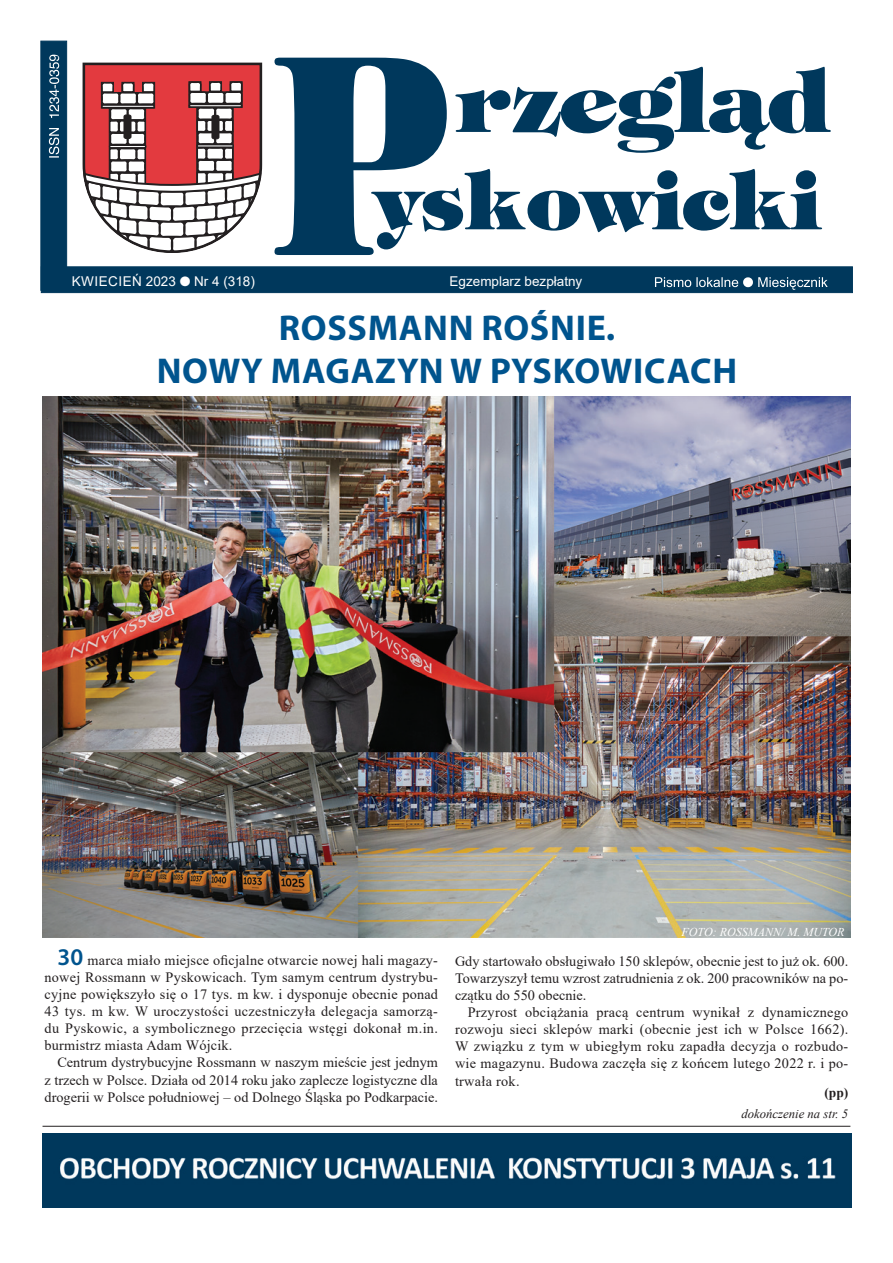
<style>
.page{position:relative;width:893px;height:1263px;background:#fff}
.page>*{position:absolute;margin:0;border:0;box-sizing:border-box;transform-origin:0 0}
.t1{font:700 36px/43.2px "Myriad Pro";letter-spacing:.02em;color:#00548e;text-align:center}
.t2{font:14.25px/17.1px "Times New Roman";letter-spacing:.01em;color:#231f20;text-align:justify}
.t3{font:13.5px "Arial";color:#fff}
.t4{font:700 13.5px "Times New Roman";color:#231f20}
.t5{font:italic 12.75px "Times New Roman";color:#231f20}
.t6{font:italic 12px "Times New Roman";color:#fff}
.s1{font-family:"Dixieland Normal"}
.s2{font-family:"Myriad Pro";font-weight:600;font-size:24px;color:#00548e}
</style>
<div class="page">
<svg style="left:275px;top:58px;width:556px;height:197px"></svg>
<div style="left:41px;top:41px;width:26px;height:249px;background:#00385c;border:1px solid #00385c"></div>
<div style="left:41px;top:267px;width:812px;height:26px;background:#00385c"></div>
<svg style="left:49px;top:55px;width:10px;height:103px"></svg>
<svg style="left:655px;top:277px;width:173px;height:13px"></svg>
<svg style="left:82px;top:62px;width:181px;height:191px"></svg>
<div style="left:124px;top:115px;width:7px;height:23px;background:#231f20;border-radius:2px"></div>
<div style="left:124px;top:115px;width:7px;height:24px;border:1px solid #231f20;border-radius:2px"></div>
<div style="left:212px;top:115px;width:7px;height:24px;background:#231f20;border-radius:2px"></div>
<div style="left:212px;top:115px;width:7px;height:24px;border:1px solid #231f20;border-radius:2px"></div>
<img style="left:42px;top:1133px;width:809px;height:75px">
<img style="left:43px;top:397px;width:807px;height:541px">
<hr style="left:43px;top:1126px;width:807px;height:1px;background:#231f20">
<p class="t3" style="left:72px;top:272px;width:185px">kwiecień 2023 <span class="s1">l</span> Nr 4 (318)</p>
<p class="t3" style="left:450px;top:272px;width:134px">Egzemplarz bezpłatny</p>
<h1 class="t1" style="left:157px;top:305px;width:582px">ROSSMANN ROŚNIE.<br>NOWY MAGAZYN W PYSKOWICACH</h1>
<p class="t2" style="left:45px;top:951px;width:395px;text-indent:13px"><span class="s2">30</span> marca miało miejsce oficjalne otwarcie nowej hali magazy&shy;nowej Rossmann w Pyskowicach. Tym samym centrum dystrybu&shy;cyjne powiększyło się o 17 tys. m kw. i dysponuje obecnie ponad 43 tys. m kw. W uroczystości uczestniczyła delegacja samorzą&shy;du Pyskowic, a symbolicznego przecięcia wstęgi dokonał m.in. burmistrz miasta Adam Wójcik.</p>
<p class="t2" style="left:45px;top:1054px;width:395px;text-indent:13px">Centrum dystrybucyjne Rossmann w naszym mieście jest jednym z trzech w Polsce. Działa od 2014 roku jako zaplecze logistyczne dla drogerii w Polsce południowej – od Dolnego Śląska po Podkarpacie.</p>
<p class="t6" style="left:682px;top:923px;width:164px">FOTO: ROSSMANN/ M. MUTOR</p>
<p class="t2" style="left:455px;top:952px;width:395px">Gdy startowało obsługiwało 150 sklepów, obecnie jest to już ok. 600.<br>Towarzyszył temu wzrost zatrudnienia z ok. 200 pracowników na po&shy;czątku do 550 obecnie.</p>
<p class="t2" style="left:455px;top:1003px;width:395px;text-indent:13px">Przyrost obciążania pracą centrum wynikał z dynamicznego rozwoju sieci sklepów marki (obecnie jest ich w Polsce 1662).<br>W związku z tym w ubiegłym roku zapadła decyzja o rozbudo&shy;wie magazynu. Budowa zaczęła się z końcem lutego 2022 r. i po&shy;trwała rok.</p>
<p class="t4" style="left:824px;top:1083px;width:26px">(pp)</p>
<p class="t5" style="left:741px;top:1105px;width:108px">dokończenie na str. 5</p>
</div>
